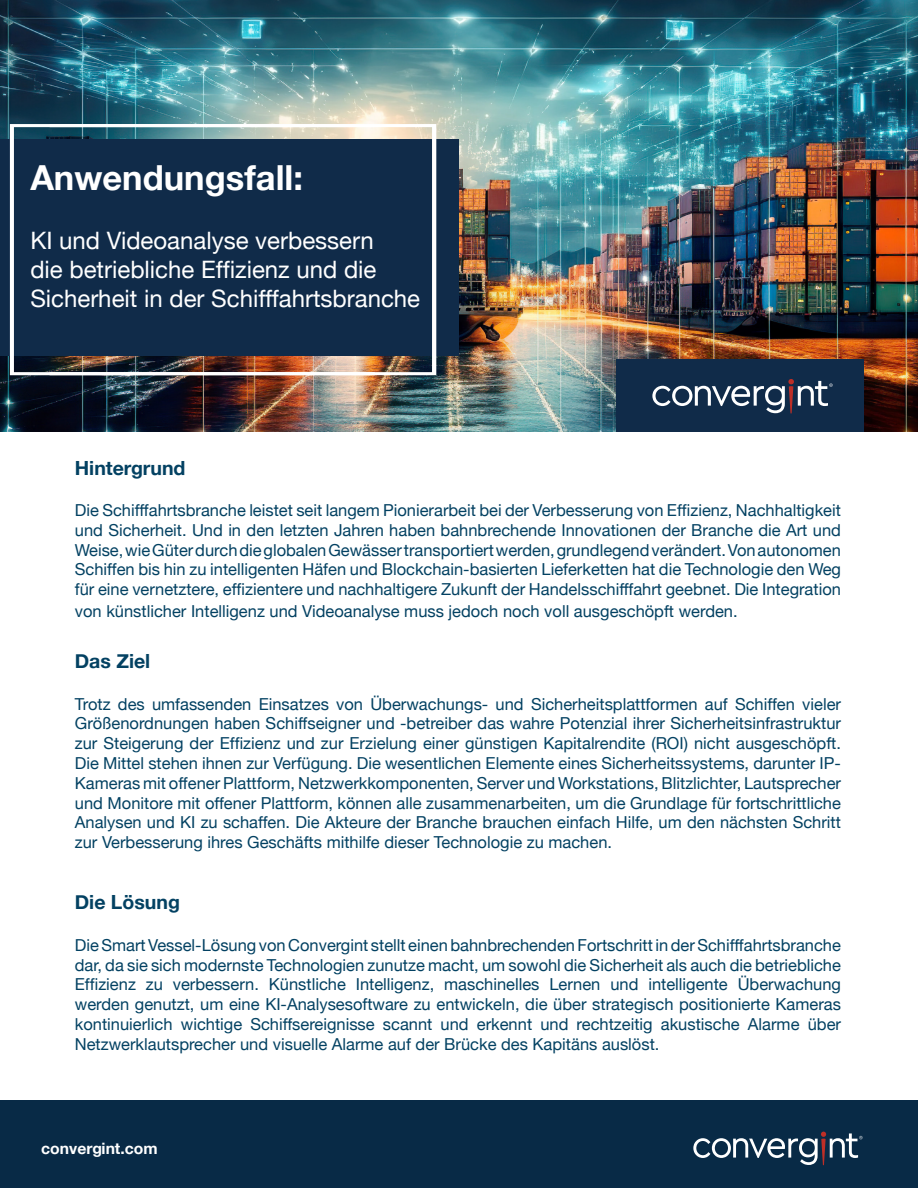
<style>
.page{position:relative;width:918px;height:1188px;background:#fff}
.page>*{position:absolute;margin:0;border:0;box-sizing:border-box;transform-origin:0 0}
.t1{font:700 34.5px "Helvetica Neue";color:#fff}
.t2{font:24px/28.8px "Helvetica Neue";color:#fff}
.t3{font:700 19.5px "Helvetica Neue";color:#034162}
.t4{font:16.5px/19.8px "Helvetica Neue";color:#034162;text-align:justify}
.t5{font:700 15.75px "Helvetica Neue";color:#fff}
</style>
<div class="page">
<img style="left:0;top:0;width:918px;height:432px">
<div style="left:0;top:1101px;width:918px;height:87px;background:#082a46"></div>
<svg style="left:693px;top:1132px;width:170px;height:33px"></svg>
<div style="left:617px;top:360px;width:247px;height:72px;background:#102b49"></div>
<svg style="left:652px;top:379px;width:181px;height:34px"></svg>
<div style="left:0;top:139px;width:459px;height:217px;background:#102b49"></div>
<svg style="left:10px;top:124px;width:40px;height:251px"></svg>
<svg style="left:50px;top:124px;width:386px;height:251px"></svg>
<p class="t1" style="left:30px;top:156px;width:274px">Anwendungsfall:</p>
<p class="t2" style="left:30px;top:226px;width:391px">KI und Videoanalyse verbessern<br>die betriebliche Effizienz und die<br>Sicherheit in der Schifffahrtsbranche</p>
<p class="t3" style="left:75px;top:456px;width:112px">Hintergrund</p>
<p class="t4" style="left:75px;top:500px;width:768px">Die Schifffahrtsbranche leistet seit langem Pionierarbeit bei der Verbesserung von Effizienz, Nachhaltigkeit und Sicherheit. Und in den letzten Jahren haben bahnbrechende Innovationen der Branche die Art und Weise, wie Güter durch die globalen Gewässer transportiert werden, grundlegend verändert. Von autonomen Schiffen bis hin zu intelligenten Häfen und Blockchain-basierten Lieferketten hat die Technologie den Weg für eine vernetztere, effizientere und nachhaltigere Zukunft der Handelsschifffahrt geebnet. Die Integration</p>
<p class="t4" style="left:75px;top:601px;width:664px">von künstlicher Intelligenz und Videoanalyse muss jedoch noch voll ausgeschöpft werden.</p>
<p class="t3" style="left:75px;top:649px;width:77px">Das Ziel</p>
<p class="t4" style="left:75px;top:694px;width:768px">Trotz des umfassenden Einsatzes von Überwachungs- und Sicherheitsplattformen auf Schiffen vieler Größenordnungen haben Schiffseigner und -betreiber das wahre Potenzial ihrer Sicherheitsinfrastruktur zur Steigerung der Effizienz und zur Erzielung einer günstigen Kapitalrendite (ROI) nicht ausgeschöpft.<br>Die Mittel stehen ihnen zur Verfügung. Die wesentlichen Elemente eines Sicherheitssystems, darunter IP-Kameras mit offener Plattform, Netzwerkkomponenten, Server und Workstations, Blitzlichter, Lautsprecher und Monitore mit offener Plattform, können alle zusammenarbeiten, um die Grundlage für fortschrittliche Analysen und KI zu schaffen. Die Akteure der Branche brauchen einfach Hilfe, um den nächsten Schritt zur Verbesserung ihres Geschäfts mithilfe dieser Technologie zu machen.</p>
<p class="t3" style="left:75px;top:890px;width:107px">Die Lösung</p>
<p class="t4" style="left:75px;top:935px;width:768px">Die Smart Vessel-Lösung von Convergint stellt einen bahnbrechenden Fortschritt in der Schifffahrtsbranche dar, da sie sich modernste Technologien zunutze macht, um sowohl die Sicherheit als auch die betriebliche Effizienz zu verbessern. Künstliche Intelligenz, maschinelles Lernen und intelligente Überwachung werden genutzt, um eine KI-Analysesoftware zu entwickeln, die über strategisch positionierte Kameras kontinuierlich wichtige Schiffsereignisse scannt und erkennt und rechtzeitig akustische Alarme über Netzwerklautsprecher und visuelle Alarme auf der Brücke des Kapitäns auslöst.</p>
<p class="t5" style="left:41px;top:1139px;width:118px">convergint.com</p>
</div>
